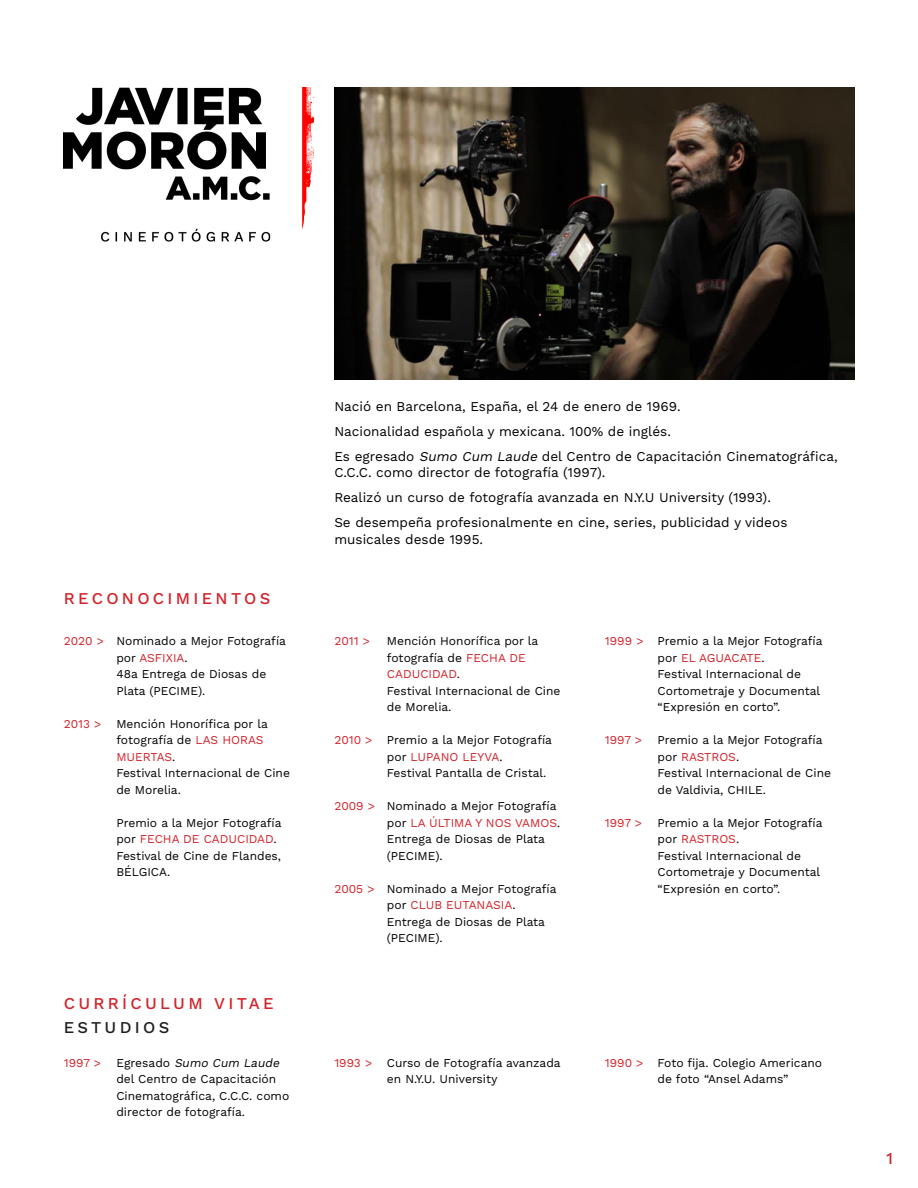
<style>
.page{position:relative;width:918px;height:1188px;background:#fff}
.page>*{position:absolute;margin:0;border:0;box-sizing:border-box;transform-origin:0 0}
.t1{font:500 16.5px "Work Sans";letter-spacing:.2em;color:#d2232a}
.t2{font:500 16.5px "Work Sans";letter-spacing:.2em;color:#231f20}
.t3{font:13.5px/16.5px "Work Sans";color:#000}
.t4{font:12px/16.5px "Work Sans";color:#000}
.t5{font:12px "Work Sans";color:#d2232a}
.s1{color:#d2232a}
.s2{font-style:italic}
</style>
<div class="page">
<img style="left:334px;top:88px;width:520px;height:292px">
<img style="left:64px;top:88px;width:249px;height:154px">
<p class="t1" style="left:64px;top:588px;width:208px">RECONOCIMIENTOS</p>
<p class="t5" style="left:64px;top:634px;width:42px">2020 &gt;</p>
<p class="t5" style="left:64px;top:717px;width:39px">2013 &gt;</p>
<p class="t4" style="left:116px;top:633px;width:171px">Nominado a Mejor Fotografía por <span class="s1">ASFIXIA</span>.</p>
<p class="t4" style="left:116px;top:666px;width:151px">48a Entrega de Diosas de<br>Plata (PECIME).</p>
<p class="t4" style="left:116px;top:716px;width:153px">Mención Honorífica por la fotografía de <span class="s1">LAS HORAS<br>MUERTAS</span>.</p>
<p class="t4" style="left:116px;top:765px;width:175px">Festival Internacional de Cine de Morelia.</p>
<p class="t4" style="left:116px;top:815px;width:167px">Premio a la Mejor Fotografía por <span class="s1">FECHA DE CADUCIDAD</span>.</p>
<p class="t4" style="left:116px;top:848px;width:166px">Festival de Cine de Flandes,<br>BÉLGICA.</p>
<p class="t1" style="left:64px;top:993px;width:211px">CURRÍCULUM VITAE</p>
<p class="t2" style="left:64px;top:1018px;width:107px">ESTUDIOS</p>
<p class="t3" style="left:334px;top:398px;width:348px">Nació en Barcelona, España, el 24 de enero de 1969.</p>
<p class="t3" style="left:334px;top:423px;width:338px">Nacionalidad española y mexicana. 100% de inglés.</p>
<p class="t3" style="left:334px;top:448px;width:505px">Es egresado <span class="s2">Sumo Cum Laude</span> del Centro de Capacitación Cinematográfica,<br>C.C.C. como director de fotografía (1997).</p>
<p class="t3" style="left:334px;top:490px;width:438px">Realizó un curso de fotografía avanzada en N.Y.U University (1993).</p>
<p class="t3" style="left:334px;top:515px;width:455px">Se desempeña profesionalmente en cine, series, publicidad y videos musicales desde 1995.</p>
<p class="t5" style="left:334px;top:634px;width:37px">2011 &gt;</p>
<p class="t5" style="left:334px;top:733px;width:40px">2010 &gt;</p>
<p class="t5" style="left:334px;top:799px;width:42px">2009 &gt;</p>
<p class="t5" style="left:334px;top:882px;width:42px">2005 &gt;</p>
<p class="t4" style="left:387px;top:633px;width:153px">Mención Honorífica por la fotografía de <span class="s1">FECHA DE<br>CADUCIDAD</span>.</p>
<p class="t4" style="left:387px;top:683px;width:175px">Festival Internacional de Cine de Morelia.</p>
<p class="t4" style="left:387px;top:732px;width:167px">Premio a la Mejor Fotografía por <span class="s1">LUPANO LEYVA</span>.</p>
<p class="t4" style="left:387px;top:765px;width:161px">Festival Pantalla de Cristal.</p>
<p class="t4" style="left:387px;top:798px;width:175px">Nominado a Mejor Fotografía por <span class="s1">LA ÚLTIMA Y NOS VAMOS</span>.</p>
<p class="t4" style="left:387px;top:831px;width:160px">Entrega de Diosas de Plata (PECIME).</p>
<p class="t4" style="left:387px;top:881px;width:171px">Nominado a Mejor Fotografía por <span class="s1">CLUB EUTANASIA</span>.</p>
<p class="t4" style="left:387px;top:914px;width:160px">Entrega de Diosas de Plata (PECIME).</p>
<p class="t5" style="left:605px;top:634px;width:40px">1999 &gt;</p>
<p class="t5" style="left:605px;top:733px;width:39px">1997 &gt;</p>
<p class="t5" style="left:605px;top:816px;width:39px">1997 &gt;</p>
<p class="t4" style="left:657px;top:633px;width:167px">Premio a la Mejor Fotografía por <span class="s1">EL AGUACATE</span>.</p>
<p class="t4" style="left:657px;top:666px;width:164px">Festival Internacional de<br>Cortometraje y Documental</p>
<p class="t4" style="left:657px;top:699px;width:124px">“Expresión en corto”.</p>
<p class="t4" style="left:657px;top:732px;width:167px">Premio a la Mejor Fotografía por <span class="s1">RASTROS</span>.</p>
<p class="t4" style="left:657px;top:765px;width:175px">Festival Internacional de Cine de Valdivia, CHILE.</p>
<p class="t4" style="left:657px;top:815px;width:167px">Premio a la Mejor Fotografía por <span class="s1">RASTROS</span>.</p>
<p class="t4" style="left:657px;top:848px;width:164px">Festival Internacional de<br>Cortometraje y Documental</p>
<p class="t4" style="left:657px;top:881px;width:124px">“Expresión en corto”.</p>
<p class="t4" style="left:116px;top:1055px;width:175px">Egres ad o <span class="s2">Sumo Cum Laude </span>del Centro de Capacitación<br>Cinematográfica, C.C.C. como director de fotografía.</p>
<p class="t4" style="left:387px;top:1055px;width:175px">Curso de Fotografía avanzada en N.Y.U. University</p>
<p class="t4" style="left:657px;top:1055px;width:166px">Foto fija. Colegio Americano de foto “Ansel Adams”</p>
<p class="t5" style="left:64px;top:1056px;width:39px">1997 &gt;</p>
<p class="t5" style="left:334px;top:1056px;width:39px">1993 &gt;</p>
<p class="t5" style="left:605px;top:1056px;width:40px">1990 &gt;</p>
<p class="t1" style="left:886px;top:1149px;width:8px">1</p>
</div>
